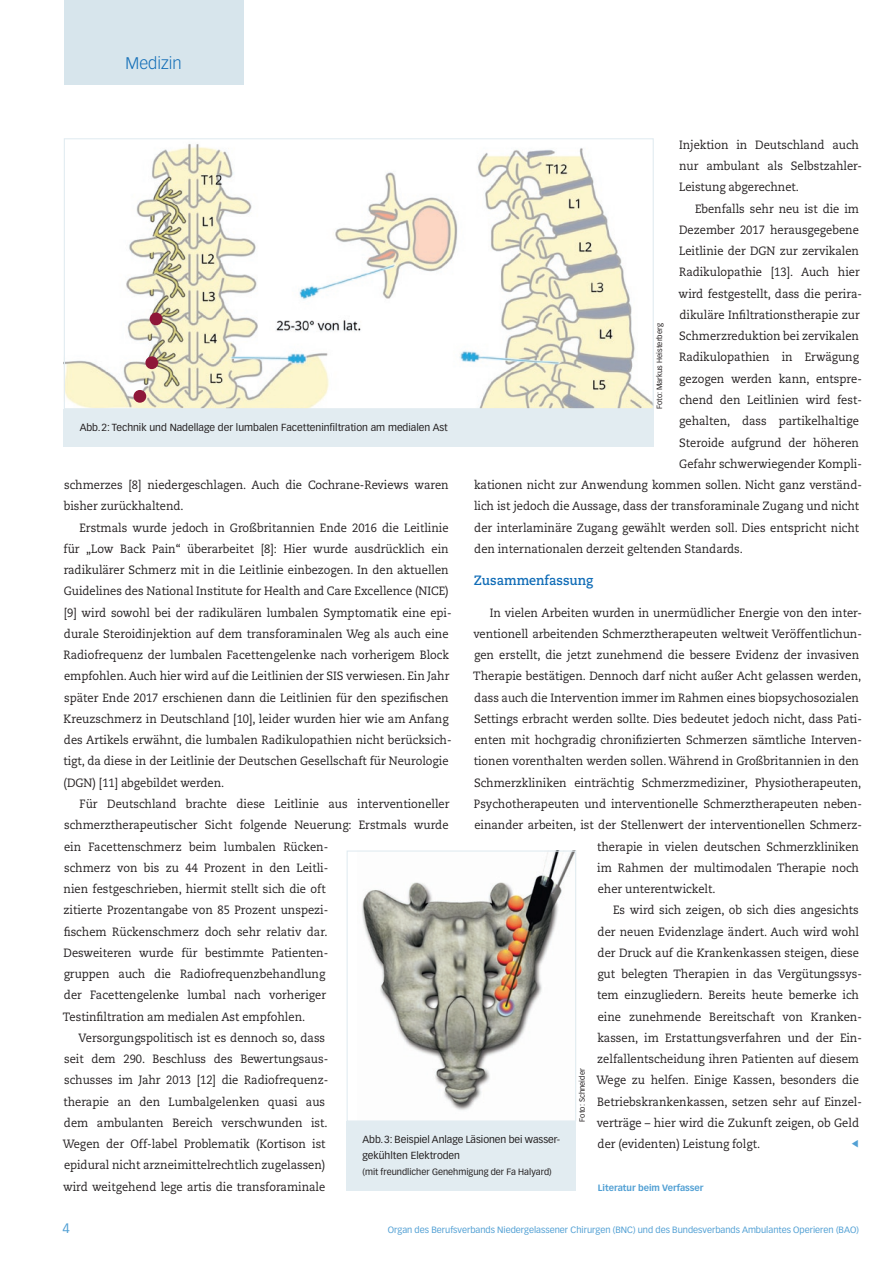
<style>
.page{position:relative;width:893px;height:1263px;background:#fff}
.page>*{position:absolute;margin:0;border:0;box-sizing:border-box;transform-origin:0 0}
.t1{font:300 16.5px "Vectora LT Std";color:#116db7}
.t2{font:700 13.5px "Caecilia LT Std";color:#116db7;scale:.93 1}
.t3{font:12px/21.3px "Caecilia LT Std";color:#231f20;scale:.93 1}
.t4{font:10.2px/15.9px "Vectora LT Std";color:#231f20}
.t5{font:9px "Vectora LT Std";color:#52a0d4}
.t6{font:9px "Vectora LT Std";color:#231f20}
.t7{font:700 9px "Vectora LT Std";color:#52a0d4}
.t8{font:7.5px "Vectora LT Std";color:#231f20}
</style>
<div class="page">
<div style="left:64px;top:0;width:179px;height:85px;background:#d7e5ec"></div>
<img style="left:362px;top:852px;width:212px;height:258px">
<div style="left:347px;top:850px;width:229px;height:271px;border:1px solid #e2ecf1"></div>
<div style="left:347px;top:1121px;width:229px;height:70px;background:#e2ecf1"></div>
<img style="left:66px;top:143px;width:586px;height:264px">
<div style="left:64px;top:138px;width:590px;height:271px;border:1px solid #e2ecf1"></div>
<div style="left:64px;top:409px;width:590px;height:37px;background:#e2ecf1"></div>
<div style="left:134px;top:390px;width:12px;height:13px;background:#8f1739;border-radius:50%"></div>
<div style="left:145px;top:356px;width:13px;height:13px;background:#8f1739;border-radius:50%"></div>
<div style="left:150px;top:313px;width:12px;height:12px;background:#8f1739;border-radius:50%"></div>
<h1 class="t1" style="left:126px;top:54px;width:57px">Medizin</h1>
<p class="t3" style="left:679px;top:134px;width:198px">Injektion in Deutschland auch nur ambulant als Selbstzahler-<br>Leistung abgerechnet.</p>
<p class="t3" style="left:695px;top:198px;width:178px">Ebenfalls sehr neu ist die im</p>
<p class="t3" style="left:679px;top:219px;width:195px">Dezember 2017 herausgegebene</p>
<p class="t3" style="left:679px;top:241px;width:195px">Leitlinie der DGN zur zervikalen</p>
<p class="t3" style="left:679px;top:262px;width:196px">Radikulopathie [13]. Auch hier</p>
<p class="t3" style="left:679px;top:283px;width:199px">wird festgestellt, dass die perira-</p>
<p class="t3" style="left:679px;top:304px;width:195px">dikuläre Infiltrationstherapie zur</p>
<p class="t3" style="left:679px;top:326px;width:195px">Schmerzreduktion bei zervikalen</p>
<p class="t3" style="left:679px;top:347px;width:195px">Radikulopathien in Erwägung</p>
<p class="t3" style="left:679px;top:368px;width:198px">gezogen werden kann, entspre-</p>
<p class="t3" style="left:679px;top:389px;width:198px">chend den Leitlinien wird fest-</p>
<p class="t3" style="left:679px;top:411px;width:195px">gehalten, dass partikelhaltige</p>
<p class="t3" style="left:679px;top:432px;width:195px">Steroide aufgrund der höheren</p>
<p class="t3" style="left:679px;top:453px;width:196px">Gefahr schwerwiegender Kompli-</p>
<p class="t3" style="left:474px;top:474px;width:419px">kationen nicht zur Anwendung kommen sollen. Nicht ganz verständ-</p>
<p class="t3" style="left:474px;top:496px;width:416px">lich ist jedoch die Aussage, dass der transforaminale Zugang und nicht</p>
<p class="t3" style="left:474px;top:517px;width:415px">der interlaminäre Zugang gewählt werden soll. Dies entspricht nicht</p>
<p class="t3" style="left:474px;top:538px;width:290px">den internationalen derzeit geltenden Standards.</p>
<p class="t2" style="left:474px;top:572px;width:130px">Zusammenfassung</p>
<p class="t3" style="left:490px;top:602px;width:402px">In vielen Arbeiten wurden in unermüdlicher Energie von den inter-</p>
<p class="t3" style="left:473px;top:623px;width:418px">ventionell arbeitenden Schmerztherapeuten weltweit Veröffentlichun-</p>
<p class="t3" style="left:474px;top:644px;width:415px">gen erstellt, die jetzt zunehmend die bessere Evidenz der invasiven</p>
<p class="t3" style="left:473px;top:666px;width:419px">Therapie bestätigen. Dennoch darf nicht außer Acht gelassen werden,</p>
<p class="t3" style="left:474px;top:687px;width:415px">dass auch die Intervention immer im Rahmen eines biopsychosozialen</p>
<p class="t3" style="left:474px;top:708px;width:419px">Settings erbracht werden sollte. Dies bedeutet jedoch nicht, dass Pati-</p>
<p class="t3" style="left:474px;top:730px;width:416px">enten mit hochgradig chronifizierten Schmerzen sämtliche Interven-</p>
<p class="t3" style="left:474px;top:751px;width:416px">tionen vorenthalten werden sollen. Während in Großbritannien in den</p>
<p class="t3" style="left:474px;top:772px;width:418px">Schmerzkliniken einträchtig Schmerzmediziner, Physiotherapeuten,</p>
<p class="t3" style="left:474px;top:793px;width:419px">Psychotherapeuten und interventionelle Schmerztherapeuten neben-</p>
<p class="t3" style="left:474px;top:815px;width:418px">einander arbeiten, ist der Stellenwert der interventionellen Schmerz-</p>
<p class="t3" style="left:597px;top:836px;width:283px">therapie in vielen deutschen Schmerzkliniken</p>
<p class="t3" style="left:597px;top:857px;width:283px">im Rahmen der multimodalen Therapie noch</p>
<p class="t3" style="left:598px;top:878px;width:128px">eher unterentwickelt.</p>
<p class="t3" style="left:613px;top:900px;width:266px">Es wird sich zeigen, ob sich dies angesichts</p>
<p class="t3" style="left:598px;top:921px;width:282px">der neuen Evidenzlage ändert. Auch wird wohl</p>
<p class="t3" style="left:598px;top:942px;width:282px">der Druck auf die Krankenkassen steigen, diese</p>
<p class="t3" style="left:597px;top:963px;width:286px">gut belegten Therapien in das Vergütungssys-</p>
<p class="t3" style="left:597px;top:985px;width:283px">tem einzugliedern. Bereits heute bemerke ich</p>
<p class="t3" style="left:598px;top:1006px;width:286px">eine zunehmende Bereitschaft von Kranken-</p>
<p class="t3" style="left:597px;top:1027px;width:286px">kassen, im Erstattungsverfahren und der Ein-</p>
<p class="t3" style="left:597px;top:1048px;width:283px">zelfallentscheidung ihren Patienten auf diesem</p>
<p class="t3" style="left:596px;top:1070px;width:284px">Wege zu helfen. Einige Kassen, besonders die</p>
<p class="t3" style="left:597px;top:1091px;width:286px">Betriebskrankenkassen, setzen sehr auf Einzel-</p>
<p class="t3" style="left:597px;top:1112px;width:284px">verträge – hier wird die Zukunft zeigen, ob Geld</p>
<p class="t3" style="left:598px;top:1133px;width:176px">der (evidenten) Leistung folgt.</p>
<p class="t7" style="left:598px;top:1182px;width:107px">Literatur beim Verfasser</p>
<p class="t8" style="left:655px;top:409px;width:87px;rotate:-90deg">Foto: Markus Heisterberg</p>
<p class="t4" style="left:80px;top:419px;width:370px">Abb.2: Technik und Nadellage der lumbalen Facetteninfiltration am medialen Ast</p>
<p class="t3" style="left:64px;top:474px;width:415px">schmerzes [8] niedergeschlagen. Auch die Cochrane-Reviews waren bisher zurückhaltend.</p>
<p class="t3" style="left:63px;top:517px;width:419px;text-indent:16px">Erstmals wurde jedoch in Großbritannien Ende 2016 die Leit-linie für „Low Back Pain“ überarbeitet [8]: Hier wurde ausdrücklich ein radikulärer Schmerz mit in die Leitlinie einbezogen. In den aktuellen Guidelines des National Institute for Health and Care Excellence (NICE) [9] wird sowohl bei der radikulären lumbalen Symptomatik eine epi&shy;durale Steroidinjektion auf dem transforaminalen Weg als auch eine Radiofrequenz der lumbalen Facettengelenke nach vorherigem Block empfohlen. Auch hier wird auf die Leitlinien der SIS verwiesen. Ein Jahr später Ende 2017 erschienen dann die Leitlinien für den spezifischen Kreuzschmerz in Deutschland [10], leider wurden hier wie am Anfang des Artikels erwähnt, die lumbalen Radikulopathien nicht berücksich&shy;tigt, da diese in der Leitlinie der Deutschen Gesellschaft für Neurologie (DGN) [11] abgebildet werden.</p>
<p class="t3" style="left:80px;top:793px;width:399px">Für Deutschland brachte diese Leitlinie aus interventioneller</p>
<p class="t3" style="left:64px;top:815px;width:415px">schmerztherapeutischer Sicht folgende Neuerung: Erstmals wurde</p>
<p class="t3" style="left:64px;top:836px;width:286px">ein Facettenschmerz beim lumbalen Rücken-</p>
<p class="t3" style="left:64px;top:857px;width:286px">schmerz von bis zu 44 Prozent in den Leitli-</p>
<p class="t3" style="left:64px;top:878px;width:283px">nien festgeschrieben, hiermit stellt sich die oft</p>
<p class="t3" style="left:64px;top:900px;width:286px">zitierte Prozentangabe von 85 Prozent unspezi-</p>
<p class="t3" style="left:64px;top:921px;width:285px">fischem Rückenschmerz doch sehr relativ dar.</p>
<p class="t3" style="left:64px;top:942px;width:286px">Desweiteren wurde für bestimmte Patienten-</p>
<p class="t3" style="left:64px;top:963px;width:283px">gruppen auch die Radiofrequenzbehandlung</p>
<p class="t3" style="left:64px;top:985px;width:283px">der Facettengelenke lumbal nach vorheriger</p>
<p class="t3" style="left:63px;top:1006px;width:262px">Testinfiltration am medialen Ast empfohlen.</p>
<p class="t3" style="left:79px;top:1027px;width:267px">Versorgungspolitisch ist es dennoch so, dass</p>
<p class="t3" style="left:64px;top:1048px;width:286px">seit dem 290. Beschluss des Bewertungsaus-</p>
<p class="t3" style="left:64px;top:1070px;width:286px">schusses im Jahr 2013 [12] die Radiofrequenz-</p>
<p class="t3" style="left:63px;top:1091px;width:283px">therapie an den Lumbalgelenken quasi aus</p>
<p class="t3" style="left:64px;top:1112px;width:285px">dem ambulanten Bereich verschwunden ist.</p>
<p class="t3" style="left:63px;top:1133px;width:284px">Wegen der Off-label Problematik (Kortison ist</p>
<p class="t3" style="left:64px;top:1155px;width:283px">epidural nicht arzneimittelrechtlich zugelassen)</p>
<p class="t3" style="left:63px;top:1176px;width:283px">wird weitgehend lege artis die transforaminale</p>
<p class="t8" style="left:578px;top:1121px;width:55px;rotate:-90deg">Foto: Schneider</p>
<p class="t4" style="left:362px;top:1131px;width:199px">Abb. 3 : Beispiel Anlage Läsionen bei wasser&shy;gekühlten Elektroden</p>
<p class="t6" style="left:362px;top:1166px;width:191px">(mit freundlicher Genehmigung der Fa Halyard)</p>
<p class="t5" style="left:388px;top:1225px;width:472px">Organ des Berufsverbands Niedergelassener Chirurgen (BNC) und des Bundesverbands Ambulantes Operieren (BAO)</p>
</div>
